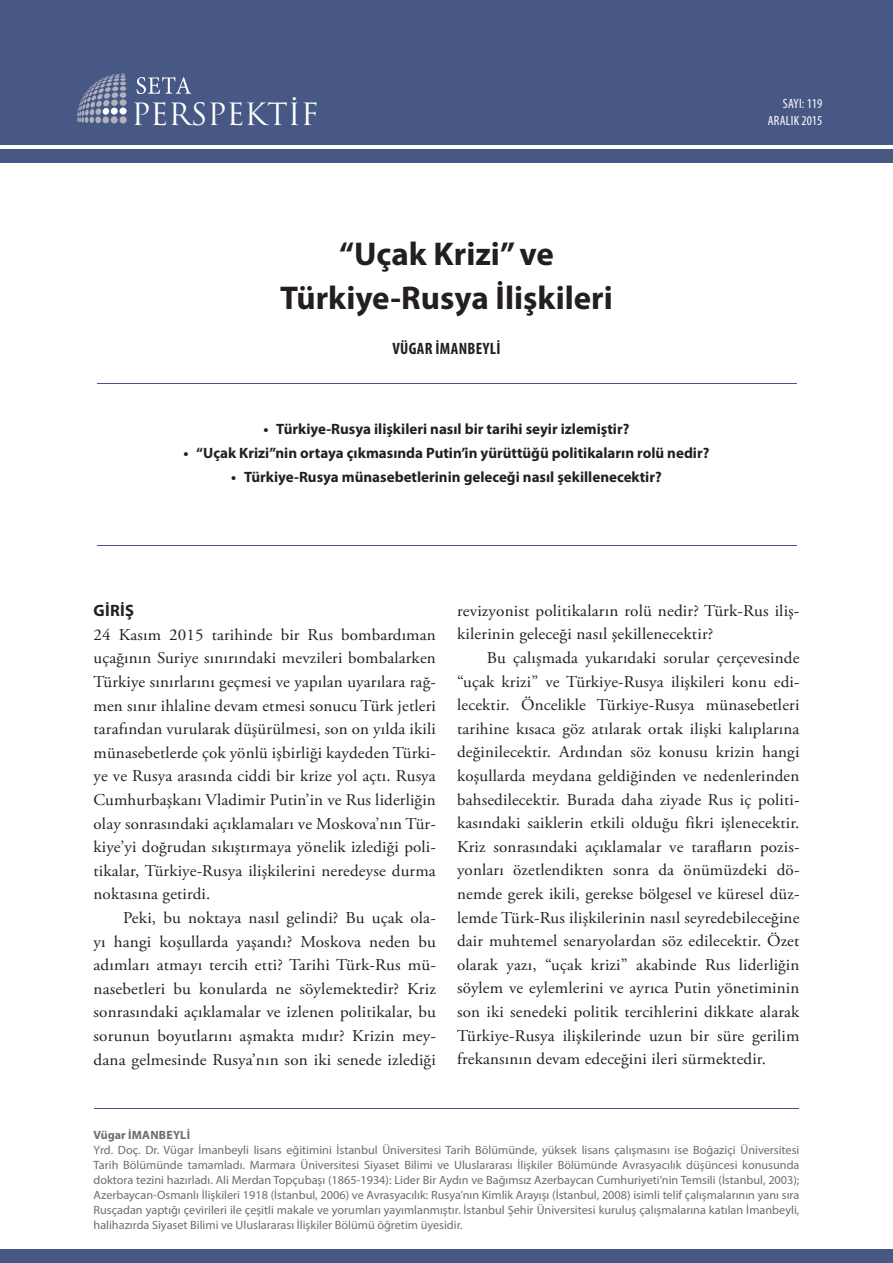
<style>
.page{position:relative;width:893px;height:1263px;background:#fff}
.page>*{position:absolute;margin:0;border:0;box-sizing:border-box;transform-origin:0 0}
.t1{font:700 33px/43.5px "Myriad Pro";color:#231f20;text-align:center}
.t2{font:29.85px "Trajan Pro";color:#fff}
.t3{font:16.5px/23.5px "Adobe Garamond Pro";letter-spacing:.01em;color:#231f20;text-align:justify}
.t4{font:16.5px/23.5px "Adobe Garamond Pro";letter-spacing:.01em;color:#231f20;text-align:justify;scale:1.04 1}
.t5{font:700 condensed 16.5px "Myriad Pro";letter-spacing:.02em;color:#231f20}
.t6{font:700 16.5px "Myriad Pro";color:#231f20}
.t7{font:700 15px "Myriad Pro";color:#231f20}
.t8{font:condensed 13.5px/16.2px "Myriad Pro";letter-spacing:.02em;color:#fff;text-align:right}
.t9{font:12px/15px "Myriad Pro";color:#6c6d70;text-align:justify}
.t10{font:700 12px "Myriad Pro";letter-spacing:.02em;color:#6c6d70}
</style>
<div class="page">
<div style="left:0;top:0;width:893px;height:145px;background:#475885"></div>
<div style="left:0;top:149px;width:893px;height:13px;background:#475885"></div>
<div style="left:0;top:1249px;width:893px;height:14px;background:#475885"></div>
<svg style="left:77px;top:74px;width:49px;height:49px"></svg>
<div style="left:120px;top:99px;width:7px;height:7px;background:#b0b0be;border-radius:50%"></div>
<div style="left:119px;top:108px;width:8px;height:7px;background:#fff;border-radius:50%"></div>
<div style="left:119px;top:116px;width:8px;height:8px;background:#b0b0be;border-radius:50%"></div>
<svg style="left:137px;top:77px;width:54px;height:17px"></svg>
<hr style="left:97px;top:383px;width:699px;height:1px;background:#475885">
<hr style="left:97px;top:545px;width:699px;height:1px;background:#475885">
<hr style="left:94px;top:1108px;width:704px;height:1px;background:#475885">
<h2 class="t2" style="left:131px;top:95px;width:189px">PERSPEKTİF</h2>
<p class="t8" style="left:768px;top:96px;width:56px">SAYI: 119<br>ARALIK 2015</p>
<h1 class="t1" style="left:280px;top:231px;width:334px">“Uçak Krizi” ve<br>Türkiye-Rusya İlişkileri</h1>
<p class="t5" style="left:392px;top:338px;width:108px">VÜGAR İMANBEYLI</p>
<p class="t7" style="left:263px;top:419px;width:367px">• Türkiye-Rusya ilişkileri nasıl bir tarihi seyir izlemiştir?</p>
<p class="t7" style="left:184px;top:443px;width:527px">• “Uçak Krizi”nin ortaya çıkmasında Putin’in yürüttüğü politikaların rolü nedir?</p>
<p class="t7" style="left:231px;top:467px;width:432px">• Türkiye-Rusya münasebetlerinin geleceği nasıl şekillenecektir?</p>
<p class="t6" style="left:94px;top:600px;width:42px">GIRIŞ</p>
<p class="t3" style="left:94px;top:623px;width:344px">24 Kasım 2015 tarihinde bir Rus bombardıman uçağının Suriye sınırındaki mevzileri bombalarken Türkiye sınırlarını geçmesi ve yapılan uyarılara rağ&shy;men sınır ihlaline devam etmesi sonucu Türk jetleri tarafından vurularak düşürülmesi, son on yılda ikili münasebetlerde çok yönlü işbirliği kaydeden Türki&shy;ye ve Rusya arasında ciddi bir krize yol açtı. Rusya Cumhurbaşkanı Vladimir Putin’in ve Rus liderliğin olay sonrasındaki açıklamaları ve Moskova’nın Tür&shy;kiye’yi doğrudan sıkıştırmaya yönelik izlediği poli&shy;tikalar, Türkiye-Rusya ilişkilerini neredeyse durma noktasına getirdi.</p>
<p class="t4" style="left:94px;top:907px;width:331px;text-indent:30px">Peki, bu noktaya nasıl gelindi? Bu uçak ola&shy;yı hangi koşullarda yaşandı? Moskova neden bu adımları atmayı tercih etti? Tarihi Türk-Rus mü&shy;nasebetleri bu konularda ne söylemektedir? Kriz sonrasındaki açıklamalar ve izlenen politikalar, bu sorunun boyutlarını aşmakta mıdır? Krizin mey&shy;dana gelmesinde Rusya’nın son iki senede izlediği</p>
<p class="t4" style="left:457px;top:599px;width:331px">revizyonist politikaların rolü nedir? Türk-Rus iliş&shy;kilerinin geleceği nasıl şekillenecektir?</p>
<p class="t3" style="left:457px;top:647px;width:344px;text-indent:30px">Bu çalışmada yukarıdaki sorular çerçevesinde “uçak krizi” ve Türkiye-Rusya ilişkileri konu edi&shy;lecektir. Öncelikle Türkiye-Rusya münasebetleri tarihine kısaca göz atılarak ortak ilişki kalıplarına değinilecektir. Ardından söz konusu krizin hangi koşullarda meydana geldiğinden ve nedenlerinden bahsedilecektir. Burada daha ziyade Rus iç politi&shy;kasındaki saiklerin etkili olduğu fikri işlenecektir.<br>Kriz sonrasındaki açıklamalar ve tarafların pozis&shy;yonları özetlendikten sonra da önümüzdeki dö&shy;nemde gerek ikili, gerekse bölgesel ve küresel düz&shy;lemde Türk-Rus ilişkilerinin nasıl seyredebileceğine dair muhtemel senaryolardan söz edilecektir. Özet olarak yazı, “uçak krizi” akabinde Rus liderliğin söylem ve eylemlerini ve ayrıca Putin yönetiminin son iki senedeki politik tercihlerini dikkate alarak Türkiye-Rusya ilişkilerinde uzun bir süre gerilim frekansının devam edeceğini ileri sürmektedir.</p>
<p class="t10" style="left:94px;top:1127px;width:96px">Vügar İMANBEYLI</p>
<p class="t9" style="left:94px;top:1142px;width:707px">Yrd. Doç. Dr. Vügar İmanbeyli lisans eğitimini İstanbul Üniversitesi Tarih Bölümünde, yüksek lisans çalışmasını ise Boğaziçi Üniversitesi Tarih Bölümünde tamamladı. Marmara Üniversitesi Siyaset Bilimi ve Uluslararası İlişkiler Bölümünde Avrasyacılık düşüncesi konusunda doktora tezini hazırladı. Ali Merdan Topçubaşı (1865-1934): Lider Bir Aydın ve Bağımsız Azerbaycan Cumhuriyeti’nin Temsili (İstanbul, 2003); Azerbaycan-Osmanlı İlişkileri 1918 (İstanbul, 2006) ve Avrasyacılık: Rusya’nın Kimlik Arayışı (İstanbul, 2008) isimli telif çalışmalarının yanı sıra Rusçadan yaptığı çevirileri ile çeşitli makale ve yorumları yayımlanmıştır. İstanbul Şehir Üniversitesi kuruluş çalışmalarına katılan İmanbeyli, halihazırda Siyaset Bilimi ve Uluslararası İlişkiler Bölümü öğretim üyesidir.</p>
</div>
